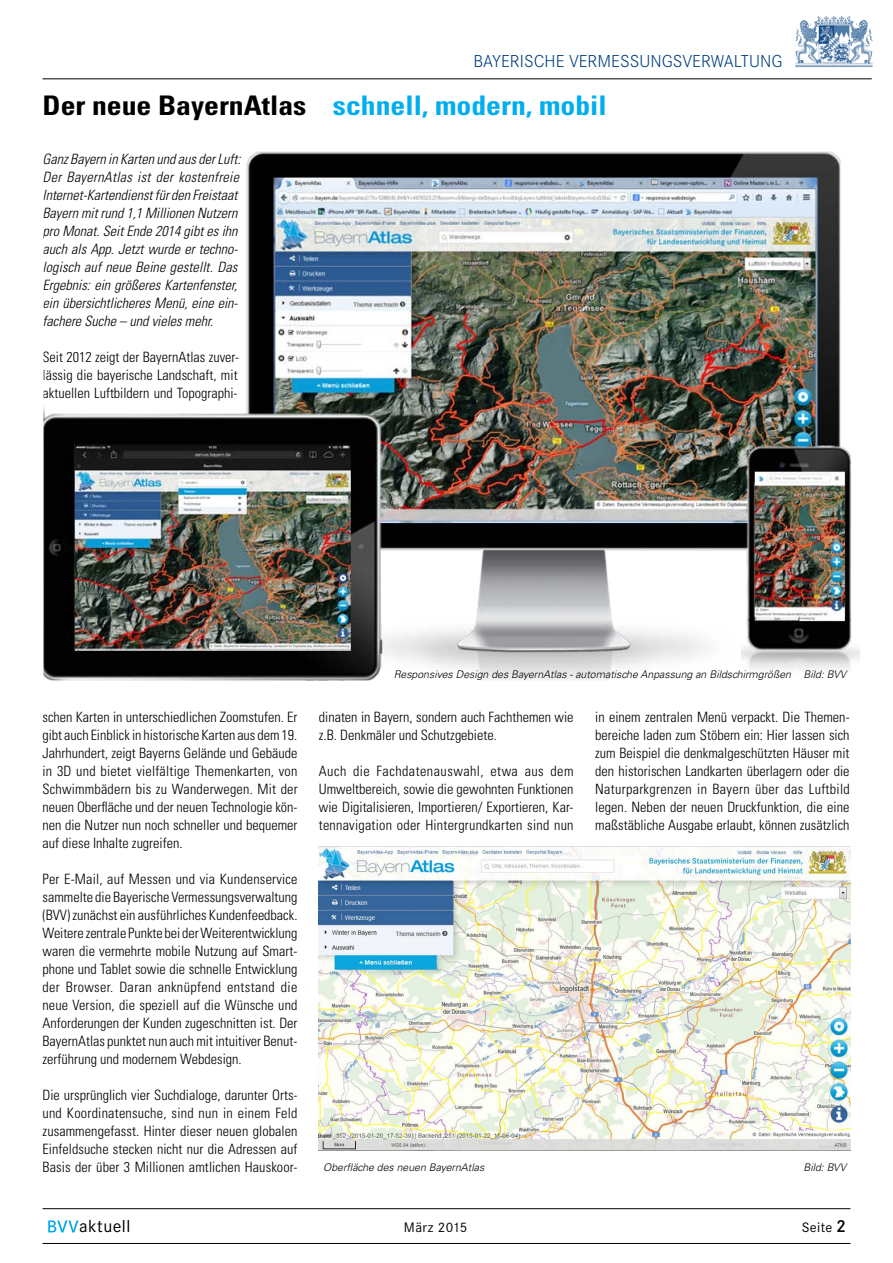
<style>
.page{position:relative;width:893px;height:1263px;background:#fff}
.page>*{position:absolute;margin:0;border:0;box-sizing:border-box;transform-origin:0 0}
.t1{font:700 condensed 27px "Univers";color:#00aeef;scale:1.1 1}
.t2{font:300 18px "Corporate S";color:#003e7e}
.t3{font:18px "Corporate S";letter-spacing:.025em;color:#000}
.t4{font:300 condensed 14.25px/18px "Univers";color:#000;text-align:justify}
.t5{font:italic 300 condensed 14.25px/18px "Univers";color:#000}
.t6{font:14.25px "Corporate S";letter-spacing:.025em;color:#000}
.t7{font:italic 300 10.5px "Univers";color:#000}
.s1{color:#000}
.s2{font-weight:600;color:#fff}
.s3{font-weight:600;font-size:18px}
</style>
<div class="page">
<svg style="left:829px;top:16px;width:12px;height:5px"></svg>
<hr style="left:43px;top:1208px;width:807px;height:1px;background:#000">
<hr style="left:43px;top:1243px;width:807px;height:1px;background:#000">
<hr style="left:43px;top:78px;width:829px;height:1px;background:#000">
<img style="left:43px;top:151px;width:817px;height:530px">
<img style="left:319px;top:847px;width:531px;height:303px">
<p class="t2" style="left:473px;top:51px;width:310px">BAYERISCHE VERMESSUNGSVERWALTUNG</p>
<h1 class="t1" style="left:43px;top:89px;width:514px"><span class="s1">Der neue BayernAtlas</span> schnell, modern, mobil</h1>
<p class="t5" style="left:43px;top:150px;width:200px">Ganz Bayern in Karten und aus der Luft:<br>Der BayernAtlas ist der kostenfreie Internet-Kartendienst für den Freistaat Bayern mit rund 1,1 Millionen Nutzern pro Monat. Seit Ende 2014 gibt es ihn auch als App. Jetzt wurde er techno&shy;logisch auf neue Beine gestellt. Das Ergebnis: ein größeres Kartenfenster, ein übersichtlicheres Menü, eine ein&shy;fachere Suche – und vieles mehr.</p>
<p class="t4" style="left:43px;top:348px;width:198px">Seit 2012 zeigt der BayernAtlas zuver&shy;lässig die bayerische Landschaft, mit aktuellen Luftbildern und Topographi-</p>
<p class="t4" style="left:43px;top:708px;width:257px">schen Karten in unterschiedlichen Zoomstufen. Er gibt auch Einblick in historische Karten aus dem 19.<br>Jahrhundert, zeigt Bayerns Gelände und Gebäude in 3D und bietet vielfältige Themenkarten, von Schwimmbädern bis zu Wanderwegen. Mit der neuen Oberfläche und der neuen Technologie kön&shy;nen die Nutzer nun noch schneller und bequemer auf diese Inhalte zugreifen.</p>
<p class="t4" style="left:43px;top:870px;width:257px">Per E-Mail, auf Messen und via Kundenservice sammelte die Bayerische Vermessungsverwaltung (BVV) zunächst ein ausführliches Kundenfeedback.<br>Weitere zentrale Punkte bei der Weiterentwicklung waren die vermehrte mobile Nutzung auf Smart&shy;phone und Tablet sowie die schnelle Entwicklung der Browser. Daran anknüpfend entstand die neue Version, die speziell auf die Wünsche und Anforderungen der Kunden zugeschnitten ist. Der BayernAtlas punktet nun auch mit intuitiver Benut&shy;zerführung und modernem Webdesign.</p>
<p class="t4" style="left:43px;top:1085px;width:257px">Die ursprünglich vier Suchdialoge, darunter Orts&shy;und Koordinatensuche, sind nun in einem Feld zusammengefasst. Hinter dieser neuen globalen Einfeldsuche stecken nicht nur die Adressen auf Basis der über 3 Millionen amtlichen Hauskoor-</p>
<p class="t7" style="left:394px;top:668px;width:454px">Responsives Design des BayernAtlas - automatische Anpassung an Bildschirmgrößen Bild: BVV</p>
<p class="t4" style="left:319px;top:707px;width:256px">dinaten in Bayern, sondern auch Fachthemen wie z.B. Denkmäler und Schutzgebiete.</p>
<p class="t4" style="left:319px;top:761px;width:256px">Auch die Fachdatenauswahl, etwa aus dem Umweltbereich, sowie die gewohnten Funktionen wie Digitalisieren, Importieren/ Exportieren, Kar&shy;tennavigation oder Hintergrundkarten sind nun</p>
<p class="t4" style="left:595px;top:707px;width:256px">in einem zentralen Menü verpackt. Die Themen&shy;bereiche laden zum Stöbern ein: Hier lassen sich zum Beispiel die denkmalgeschützten Häuser mit den historischen Landkarten überlagern oder die Naturparkgrenzen in Bayern über das Luftbild legen. Neben der neuen Druckfunktion, die eine maßstäbliche Ausgabe erlaubt, können zusätzlich</p>
<p class="t7" style="left:323px;top:1161px;width:163px">Oberfläche des neuen BayernAtlas</p>
<p class="t7" style="left:803px;top:1161px;width:44px">Bild: BVV</p>
<p class="t3" style="left:47px;top:1216px;width:85px"><span class="s2">BVV</span>aktuell</p>
<p class="t6" style="left:404px;top:1219px;width:65px">März 2015</p>
<p class="t6" style="left:802px;top:1219px;width:46px">Seite <span class="s3">2</span></p>
</div>
